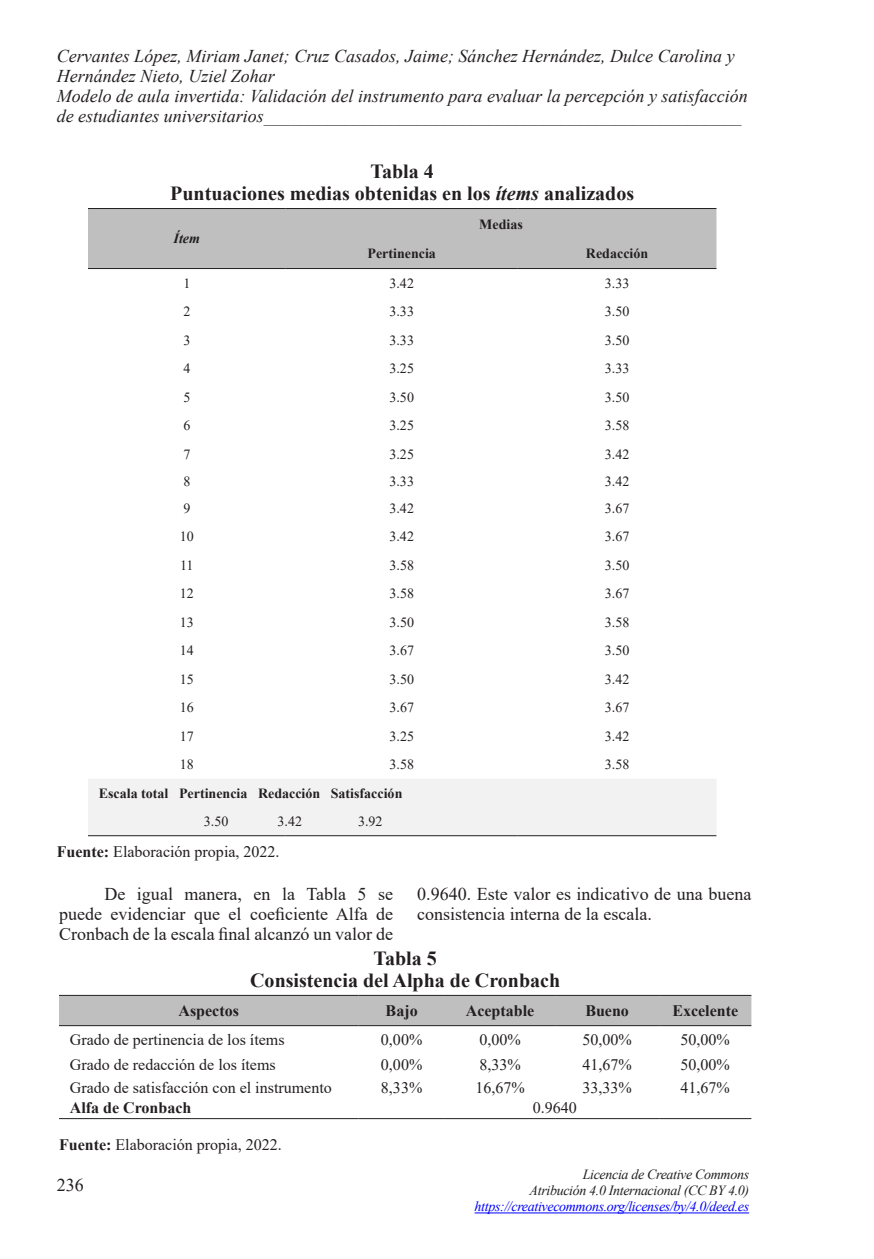
<style>
.page{position:relative;width:874px;height:1259px;background:#fff}
.page>*{position:absolute;margin:0;border:0;box-sizing:border-box;transform-origin:0 0}
.t1{font:700 20px/22px "Times New Roman";color:#231f20;text-align:center}
.t2{font:italic 18px/20px "Times New Roman";color:#231f20}
.t3{font:18px/20px "Times New Roman";color:#231f20;text-align:justify}
.t4{font:16px "Times New Roman";color:#231f20}
.t5{font:700 16px "Times New Roman";color:#231f20}
.t6{font:14px "Times New Roman";color:#231f20}
.t7{font:700 14px "Times New Roman";color:#231f20}
.t8{font:italic 14px/16px "Times New Roman";letter-spacing:-.025em;color:#231f20;text-align:right}
.t9{font:italic 14px "Times New Roman";letter-spacing:-.025em;color:#00f}
.t10{font:italic 700 14px "Times New Roman";color:#231f20}
.s1{font-style:italic}
.s2{font-weight:700}
</style>
<div class="page">
<hr style="left:474px;top:1212px;width:274px;height:1px;background:#00f">
<div style="left:88px;top:209px;width:628px;height:59px;background:#bfbfbf"></div>
<div style="left:88px;top:779px;width:628px;height:56px;background:#f2f2f2"></div>
<hr style="left:88px;top:208px;width:197px;height:1px;background:#231f20">
<hr style="left:285px;top:208px;width:232px;height:1px;background:#231f20">
<hr style="left:517px;top:208px;width:199px;height:1px;background:#231f20">
<hr style="left:88px;top:268px;width:197px;height:1px;background:#231f20">
<hr style="left:285px;top:268px;width:232px;height:1px;background:#231f20">
<hr style="left:517px;top:268px;width:199px;height:1px;background:#231f20">
<hr style="left:88px;top:835px;width:197px;height:1px;background:#231f20">
<hr style="left:285px;top:835px;width:232px;height:1px;background:#231f20">
<hr style="left:517px;top:835px;width:199px;height:1px;background:#231f20">
<div style="left:59px;top:996px;width:692px;height:29px;background:#bfbfbf"></div>
<hr style="left:59px;top:995px;width:299px;height:1px;background:#231f20">
<hr style="left:358px;top:995px;width:86px;height:1px;background:#231f20">
<hr style="left:444px;top:995px;width:111px;height:1px;background:#231f20">
<hr style="left:555px;top:995px;width:103px;height:1px;background:#231f20">
<hr style="left:658px;top:995px;width:93px;height:1px;background:#231f20">
<hr style="left:59px;top:1025px;width:299px;height:1px;background:#231f20">
<hr style="left:358px;top:1025px;width:86px;height:1px;background:#231f20">
<hr style="left:444px;top:1025px;width:111px;height:1px;background:#231f20">
<hr style="left:555px;top:1025px;width:103px;height:1px;background:#231f20">
<hr style="left:658px;top:1025px;width:93px;height:1px;background:#231f20">
<hr style="left:59px;top:1118px;width:299px;height:1px;background:#231f20">
<hr style="left:358px;top:1118px;width:86px;height:1px;background:#231f20">
<hr style="left:444px;top:1118px;width:111px;height:1px;background:#231f20">
<hr style="left:555px;top:1118px;width:103px;height:1px;background:#231f20">
<hr style="left:658px;top:1118px;width:93px;height:1px;background:#231f20">
<p class="t2" style="left:57px;top:45px;width:692px">Cervantes López, Miriam Janet; Cruz Casados, Jaime; Sánchez Hernández, Dulce Carolina y Hernández Nieto, Uziel Zohar<br>Modelo de aula invertida: Validación del instrumento para evaluar la percepción y satisfacción de estudiantes universitarios_____________________________________________________</p>
<p class="t1" style="left:170px;top:160px;width:465px">Tabla 4<br>Puntuaciones medias obtenidas en los <span class="s1">ítems</span> analizados</p>
<p class="t10" style="left:173px;top:229px;width:28px">Ítem</p>
<p class="t7" style="left:479px;top:214px;width:45px">Medias</p>
<p class="t7" style="left:367px;top:243px;width:70px">Pertinencia</p>
<p class="t7" style="left:585px;top:243px;width:64px">Redacción</p>
<p class="t6" style="left:183px;top:273px;width:8px">1</p>
<p class="t6" style="left:389px;top:273px;width:26px">3.42</p>
<p class="t6" style="left:604px;top:273px;width:26px">3.33</p>
<p class="t6" style="left:183px;top:301px;width:8px">2</p>
<p class="t6" style="left:389px;top:301px;width:26px">3.33</p>
<p class="t6" style="left:604px;top:301px;width:26px">3.50</p>
<p class="t6" style="left:183px;top:330px;width:8px">3</p>
<p class="t6" style="left:389px;top:330px;width:26px">3.33</p>
<p class="t6" style="left:604px;top:330px;width:26px">3.50</p>
<p class="t6" style="left:183px;top:358px;width:8px">4</p>
<p class="t6" style="left:389px;top:358px;width:26px">3.25</p>
<p class="t6" style="left:604px;top:358px;width:26px">3.33</p>
<p class="t6" style="left:183px;top:387px;width:8px">5</p>
<p class="t6" style="left:389px;top:387px;width:26px">3.50</p>
<p class="t6" style="left:604px;top:387px;width:26px">3.50</p>
<p class="t6" style="left:183px;top:416px;width:8px">6</p>
<p class="t6" style="left:389px;top:416px;width:26px">3.25</p>
<p class="t6" style="left:604px;top:416px;width:26px">3.58</p>
<p class="t6" style="left:183px;top:444px;width:8px">7</p>
<p class="t6" style="left:389px;top:444px;width:26px">3.25</p>
<p class="t6" style="left:604px;top:444px;width:26px">3.42</p>
<p class="t6" style="left:183px;top:471px;width:8px">8</p>
<p class="t6" style="left:389px;top:471px;width:26px">3.33</p>
<p class="t6" style="left:604px;top:471px;width:26px">3.42</p>
<p class="t6" style="left:183px;top:498px;width:8px">9</p>
<p class="t6" style="left:389px;top:498px;width:26px">3.42</p>
<p class="t6" style="left:604px;top:498px;width:26px">3.67</p>
<p class="t6" style="left:180px;top:527px;width:15px">10</p>
<p class="t6" style="left:389px;top:527px;width:26px">3.42</p>
<p class="t6" style="left:604px;top:527px;width:26px">3.67</p>
<p class="t6" style="left:180px;top:555px;width:15px">11</p>
<p class="t6" style="left:389px;top:555px;width:26px">3.58</p>
<p class="t6" style="left:604px;top:555px;width:26px">3.50</p>
<p class="t6" style="left:180px;top:584px;width:15px">12</p>
<p class="t6" style="left:389px;top:584px;width:26px">3.58</p>
<p class="t6" style="left:604px;top:584px;width:26px">3.67</p>
<p class="t6" style="left:180px;top:612px;width:15px">13</p>
<p class="t6" style="left:389px;top:612px;width:26px">3.50</p>
<p class="t6" style="left:604px;top:612px;width:26px">3.58</p>
<p class="t6" style="left:180px;top:641px;width:15px">14</p>
<p class="t6" style="left:389px;top:641px;width:26px">3.67</p>
<p class="t6" style="left:604px;top:641px;width:26px">3.50</p>
<p class="t6" style="left:180px;top:669px;width:15px">15</p>
<p class="t6" style="left:389px;top:669px;width:26px">3.50</p>
<p class="t6" style="left:604px;top:669px;width:26px">3.42</p>
<p class="t6" style="left:180px;top:698px;width:15px">16</p>
<p class="t6" style="left:389px;top:698px;width:26px">3.67</p>
<p class="t6" style="left:604px;top:698px;width:26px">3.67</p>
<p class="t6" style="left:180px;top:726px;width:15px">17</p>
<p class="t6" style="left:389px;top:726px;width:26px">3.25</p>
<p class="t6" style="left:604px;top:726px;width:26px">3.42</p>
<p class="t6" style="left:180px;top:755px;width:15px">18</p>
<p class="t6" style="left:389px;top:755px;width:26px">3.58</p>
<p class="t6" style="left:604px;top:755px;width:26px">3.58</p>
<p class="t7" style="left:99px;top:783px;width:305px">Escala total Pertinencia Redacción Satisfacción</p>
<p class="t6" style="left:204px;top:811px;width:26px">3.50</p>
<p class="t6" style="left:277px;top:811px;width:26px">3.42</p>
<p class="t6" style="left:358px;top:811px;width:26px">3.92</p>
<p class="t4" style="left:57px;top:840px;width:224px"><span class="s2">Fuente:</span> Elaboración propia, 2022.</p>
<p class="t3" style="left:59px;top:883px;width:335px;text-indent:45px">De igual manera, en la Tabla 5 se puede evidenciar que el coeficiente Alfa de Cronbach de la escala final alcanzó un valor de</p>
<p class="t3" style="left:417px;top:883px;width:335px">0.9640. Este valor es indicativo de una buena consistencia interna de la escala.</p>
<p class="t1" style="left:250px;top:946px;width:311px">Tabla 5<br>Consistencia del Alpha de Cronbach</p>
<p class="t5" style="left:178px;top:999px;width:62px">Aspectos</p>
<p class="t5" style="left:385px;top:999px;width:33px">Bajo</p>
<p class="t5" style="left:465px;top:999px;width:70px">Aceptable</p>
<p class="t5" style="left:585px;top:999px;width:45px">Bueno</p>
<p class="t5" style="left:672px;top:999px;width:67px">Excelente</p>
<p class="t4" style="left:70px;top:1028px;width:216px">Grado de pertinencia de los ítems</p>
<p class="t4" style="left:381px;top:1028px;width:43px">0,00%</p>
<p class="t4" style="left:479px;top:1028px;width:43px">0,00%</p>
<p class="t4" style="left:582px;top:1028px;width:51px">50,00%</p>
<p class="t4" style="left:680px;top:1028px;width:51px">50,00%</p>
<p class="t4" style="left:70px;top:1053px;width:207px">Grado de redacción de los ítems</p>
<p class="t4" style="left:381px;top:1053px;width:43px">0,00%</p>
<p class="t4" style="left:479px;top:1053px;width:43px">8,33%</p>
<p class="t4" style="left:582px;top:1053px;width:51px">41,67%</p>
<p class="t4" style="left:680px;top:1053px;width:51px">50,00%</p>
<p class="t4" style="left:70px;top:1076px;width:263px">Grado de satisfacción con el instrumento</p>
<p class="t4" style="left:381px;top:1076px;width:43px">8,33%</p>
<p class="t4" style="left:475px;top:1076px;width:51px">16,67%</p>
<p class="t4" style="left:582px;top:1076px;width:51px">33,33%</p>
<p class="t4" style="left:680px;top:1076px;width:51px">41,67%</p>
<p class="t5" style="left:70px;top:1096px;width:123px">Alfa de Cronbach</p>
<p class="t4" style="left:532px;top:1096px;width:45px">0.9640</p>
<p class="t4" style="left:59px;top:1133px;width:224px"><span class="s2">Fuente:</span> Elaboración propia, 2022.</p>
<p class="t3" style="left:57px;top:1174px;width:28px">236</p>
<p class="t8" style="left:529px;top:1166px;width:221px">Licencia de Creative Commons<br>Atribución 4.0 Internacional (CC BY 4.0)</p>
<p class="t9" style="left:474px;top:1197px;width:276px">https://creativecommons.org/licenses/by/4.0/deed.es</p>
</div>
